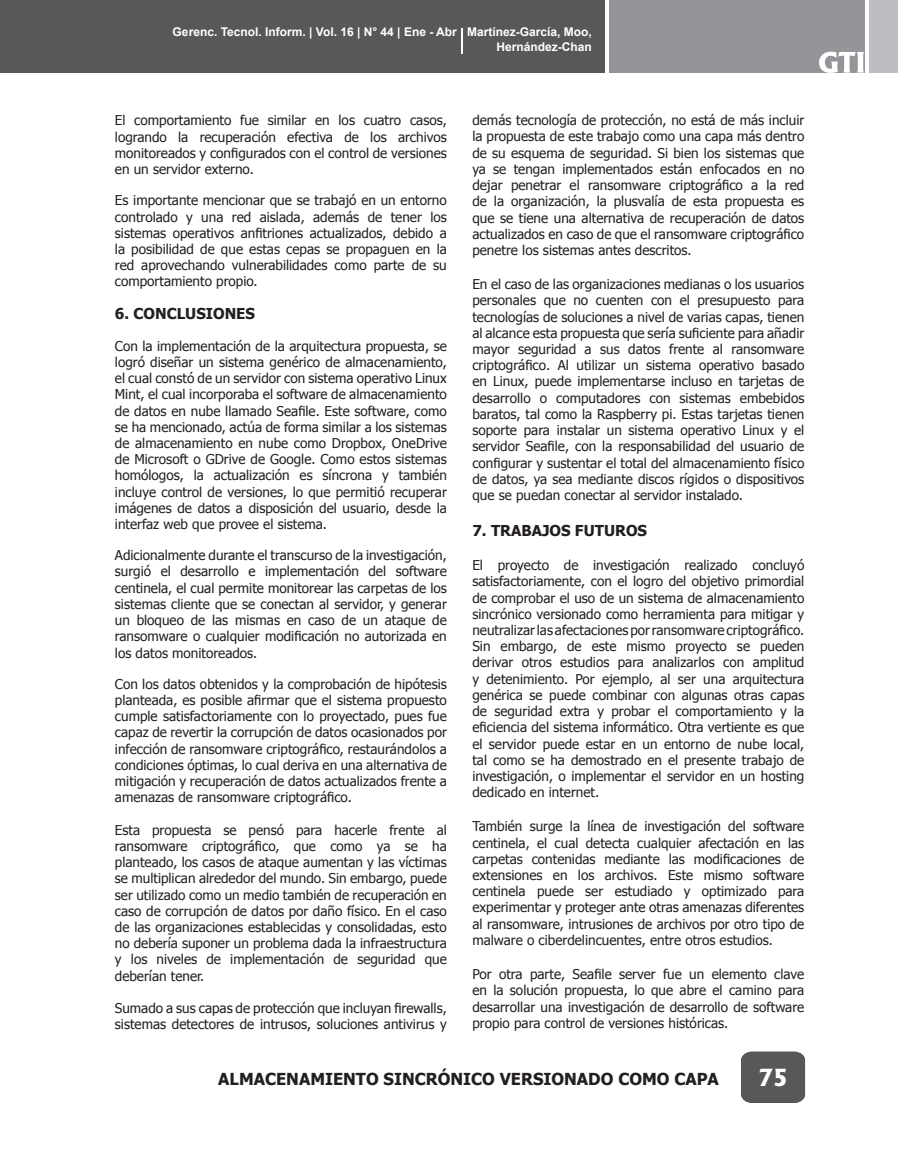
<style>
.page{position:relative;width:898px;height:1166px;background:#fff}
.page>*{position:absolute;margin:0;border:0;box-sizing:border-box;transform-origin:0 0}
.t1{font:800 22.5px "Albertus";color:#fff}
.t2{font:700 16.5px "Tahoma";color:#231f20}
.Titulo_1{font:700 15px "Tahoma";color:#231f20}
.t3{font:13.5px/16.2px "Tahoma";color:#231f20;text-align:justify}
.t4{font:700 12px/14.4px "Arial";color:#fff;text-align:right}
</style>
<div class="page">
<div style="left:9px;top:0;width:596px;height:73px;background:#57585a"></div>
<div style="left:609px;top:0;width:255px;height:73px;background:#939598"></div>
<div style="left:868px;top:0;width:29px;height:73px;background:#bcbdc0"></div>
<div style="left:741px;top:1051px;width:63px;height:51px;background:#57585a"></div>
<div style="left:0;top:0;width:9px;height:73px;background:#57585a"></div>
<svg style="left:819px;top:52px;width:44px;height:21px"></svg>
<svg style="left:461px;top:28px;width:1px;height:25px"></svg>
<p class="t4" style="left:172px;top:25px;width:420px">Gerenc. Tecnol. Inform. | Vol. 16 | N° 44 | Ene - Abr Martínez-García, Moo,<br>Hernández-Chan</p>
<p class="t3" style="left:115px;top:112px;width:333px">El comportamiento fue similar en los cuatro casos, logrando la recuperación efectiva de los archivos monitoreados y configurados con el control de versiones en un servidor externo.</p>
<p class="t3" style="left:115px;top:192px;width:333px">Es importante mencionar que se trabajó en un entorno controlado y una red aislada, además de tener los sistemas operativos anfitriones actualizados, debido a la posibilidad de que estas cepas se propaguen en la red aprovechando vulnerabilidades como parte de su comportamiento propio.</p>
<p class="Titulo_1" style="left:115px;top:303px;width:142px">6. CONCLUSIONES</p>
<p class="t3" style="left:115px;top:337px;width:333px">Con la implementación de la arquitectura propuesta, se logró diseñar un sistema genérico de almacenamiento, el cual constó de un servidor con sistema operativo Linux Mint, el cual incorporaba el software de almacenamiento de datos en nube llamado Seafile. Este software, como se ha mencionado, actúa de forma similar a los sistemas de almacenamiento en nube como Dropbox, OneDrive de Microsoft o GDrive de Google. Como estos sistemas homólogos, la actualización es síncrona y también incluye control de versiones, lo que permitió recuperar imágenes de datos a disposición del usuario, desde la interfaz web que provee el sistema.</p>
<p class="t3" style="left:115px;top:546px;width:333px">Adicionalmente durante el transcurso de la investigación, surgió el desarrollo e implementación del software centinela, el cual permite monitorear las carpetas de los sistemas cliente que se conectan al servidor, y generar un bloqueo de las mismas en caso de un ataque de ransomware o cualquier modificación no autorizada en los datos monitoreados.</p>
<p class="t3" style="left:115px;top:675px;width:333px">Con los datos obtenidos y la comprobación de hipótesis planteada, es posible afirmar que el sistema propuesto cumple satisfactoriamente con lo proyectado, pues fue capaz de revertir la corrupción de datos ocasionados por infección de ransomware criptográfico, restaurándolos a condiciones óptimas, lo cual deriva en una alternativa de mitigación y recuperación de datos actualizados frente a amenazas de ransomware criptográfico.</p>
<p class="t3" style="left:115px;top:820px;width:333px">Esta propuesta se pensó para hacerle frente al ransomware criptográfico, que como ya se ha planteado, los casos de ataque aumentan y las víctimas se multiplican alrededor del mundo. Sin embargo, puede ser utilizado como un medio también de recuperación en caso de corrupción de datos por daño físico. En el caso de las organizaciones establecidas y consolidadas, esto no debería suponer un problema dada la infraestructura y los niveles de implementación de seguridad que deberían tener.</p>
<p class="t3" style="left:115px;top:999px;width:333px">Sumado a sus capas de protección que incluyan firewalls, sistemas detectores de intrusos, soluciones antivirus y</p>
<p class="t3" style="left:472px;top:112px;width:333px">demás tecnología de protección, no está de más incluir la propuesta de este trabajo como una capa más dentro de su esquema de seguridad. Si bien los sistemas que ya se tengan implementados están enfocados en no dejar penetrar el ransomware criptográfico a la red de la organización, la plusvalía de esta propuesta es que se tiene una alternativa de recuperación de datos actualizados en caso de que el ransomware criptográfico penetre los sistemas antes descritos.</p>
<p class="t3" style="left:472px;top:275px;width:333px">En el caso de las organizaciones medianas o los usuarios personales que no cuenten con el presupuesto para tecnologías de soluciones a nivel de varias capas, tienen al alcance esta propuesta que sería suficiente para añadir mayor seguridad a sus datos frente al ransomware criptográfico. Al utilizar un sistema operativo basado en Linux, puede implementarse incluso en tarjetas de desarrollo o computadores con sistemas embebidos baratos, tal como la Raspberry pi. Estas tarjetas tienen soporte para instalar un sistema operativo Linux y el servidor Seafile, con la responsabilidad del usuario de configurar y sustentar el total del almacenamiento físico de datos, ya sea mediante discos rígidos o dispositivos que se puedan conectar al servidor instalado.</p>
<p class="Titulo_1" style="left:472px;top:520px;width:176px">7. TRABAJOS FUTUROS</p>
<p class="t3" style="left:472px;top:556px;width:333px">El proyecto de investigación realizado concluyó satisfactoriamente, con el logro del objetivo primordial de comprobar el uso de un sistema de almacenamiento sincrónico versionado como herramienta para mitigar y neutralizar las afectaciones por ransomware criptográfico.<br>Sin embargo, de este mismo proyecto se pueden derivar otros estudios para analizarlos con amplitud y detenimiento. Por ejemplo, al ser una arquitectura genérica se puede combinar con algunas otras capas de seguridad extra y probar el comportamiento y la eficiencia del sistema informático. Otra vertiente es que el servidor puede estar en un entorno de nube local, tal como se ha demostrado en el presente trabajo de investigación, o implementar el servidor en un hosting dedicado en internet.</p>
<p class="t3" style="left:472px;top:817px;width:333px">También surge la línea de investigación del software centinela, el cual detecta cualquier afectación en las carpetas contenidas mediante las modificaciones de extensiones en los archivos. Este mismo software centinela puede ser estudiado y optimizado para experimentar y proteger ante otras amenazas diferentes al ransomware, intrusiones de archivos por otro tipo de malware o ciberdelincuentes, entre otros estudios.</p>
<p class="t3" style="left:472px;top:965px;width:333px">Por otra parte, Seafile server fue un elemento clave en la solución propuesta, lo que abre el camino para desarrollar una investigación de desarrollo de software propio para control de versiones históricas.</p>
<p class="t2" style="left:218px;top:1067px;width:502px">ALMACENAMIENTO SINCRÓNICO VERSIONADO COMO CAPA</p>
<h1 class="t1" style="left:758px;top:1063px;width:31px">75</h1>
</div>
